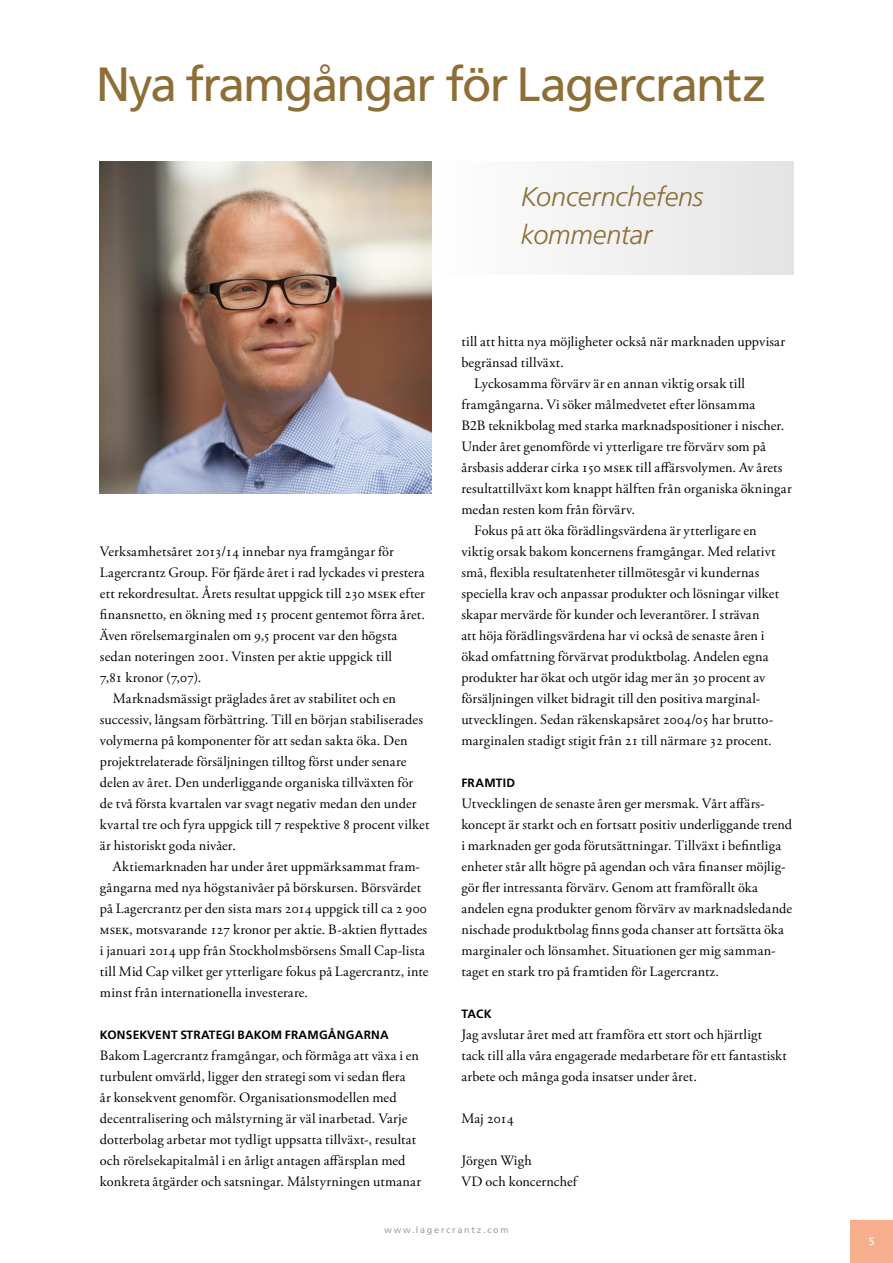
<style>
.page{position:relative;width:893px;height:1263px;background:#fff}
.page>*{position:absolute;margin:0;border:0;box-sizing:border-box;transform-origin:0 0}
.t1{font:48px "Frutiger LT Std";letter-spacing:-.04em;color:#8d6e37}
.t2{font:italic 300 27px/37.5px "Frutiger LT Std";letter-spacing:-.005em;color:#8d6e37}
.t3{font:14.25px/21px "Adobe Garamond Pro";letter-spacing:.01em;color:#000}
.t4{font:700 12px "Frutiger LT Std";letter-spacing:.02em;color:#000}
.t5{font:10.5px "Frutiger LT Std";color:#fff}
.t6{font:9px "Frutiger LT Std";letter-spacing:.2em;color:#9d9d9c}
</style>
<div class="page">
<div style="left:850px;top:1220px;width:43px;height:43px;background:#f6ae8c"></div>
<div style="left:432px;top:162px;width:361px;height:112px;background:linear-gradient(to right,#fff,#e4e4e4)"></div>
<img style="left:100px;top:162px;width:332px;height:331px">
<h1 class="t1" style="left:96px;top:56px;width:672px">Nya framgångar för Lagercrantz</h1>
<h2 class="t2" style="left:521px;top:178px;width:184px">Koncernchefens kommentar</h2>
<p class="t3" style="left:100px;top:542px;width:295px">Verksamhetsåret 2013/14 innebar nya framgångar för</p>
<p class="t3" style="left:100px;top:563px;width:326px">Lagercrantz Group. För fjärde året i rad lyckades vi prestera</p>
<p class="t3" style="left:100px;top:584px;width:326px">ett rekordresultat. Årets resultat uppgick till 230 msek efter</p>
<p class="t3" style="left:100px;top:605px;width:326px">finansnetto, en ökning med 15 procent gentemot förra året.</p>
<p class="t3" style="left:100px;top:626px;width:299px">Även rörelsemarginalen om 9,5 procent var den högsta</p>
<p class="t3" style="left:100px;top:647px;width:294px">sedan noteringen 2001. Vinsten per aktie uppgick till</p>
<p class="t3" style="left:100px;top:668px;width:103px">7,81 kronor (7,07).</p>
<p class="t3" style="left:113px;top:689px;width:285px">Marknadsmässigt präglades året av stabilitet och en</p>
<p class="t3" style="left:100px;top:710px;width:325px">successiv, långsam förbättring. Till en början stabiliserades</p>
<p class="t3" style="left:100px;top:731px;width:309px">volymerna på komponenter för att sedan sakta öka. Den</p>
<p class="t3" style="left:100px;top:752px;width:308px">projektrelaterade försäljningen tilltog först under senare</p>
<p class="t3" style="left:100px;top:773px;width:315px">delen av året. Den underliggande organiska tillväxten för</p>
<p class="t3" style="left:100px;top:794px;width:318px">de två första kvartalen var svagt negativ medan den under</p>
<p class="t3" style="left:100px;top:815px;width:331px">kvartal tre och fyra uppgick till 7 respektive 8 procent vilket</p>
<p class="t3" style="left:100px;top:836px;width:137px">är historiskt goda nivåer.</p>
<p class="t3" style="left:113px;top:857px;width:309px">Aktiemarknaden har under året uppmärksammat fram-</p>
<p class="t3" style="left:100px;top:878px;width:323px">gångarna med nya högstanivåer på börskursen. Börsvärdet</p>
<p class="t3" style="left:100px;top:899px;width:328px">på Lagercrantz per den sista mars 2014 uppgick till ca 2 900</p>
<p class="t3" style="left:100px;top:920px;width:329px">msek, motsvarande 127 kronor per aktie. B-aktien flyttades</p>
<p class="t3" style="left:100px;top:941px;width:326px">i januari 2014 upp från Stockholmsbörsens Small Cap-lista</p>
<p class="t3" style="left:100px;top:962px;width:330px">till Mid Cap vilket ger ytterligare fokus på Lagercrantz, inte</p>
<p class="t3" style="left:100px;top:983px;width:210px">minst från internationella investerare.</p>
<p class="t4" style="left:100px;top:1028px;width:290px">KONSEKVENT STRATEGI BAKOM FRAMGÅNGARNA</p>
<p class="t3" style="left:100px;top:1046px;width:323px">Bakom Lagercrantz framgångar, och förmåga att växa i en turbulent omvärld, ligger den strategi som vi sedan flera<br>år konsekvent genomför. Organisationsmodellen med decentralisering och målstyrning är väl inarbetad. Varje dotterbolag arbetar mot tydligt uppsatta tillväxt-, resultat och rörelsekapitalmål i en årligt antagen affärsplan med konkreta åtgärder och satsningar. Målstyrningen utmanar</p>
<p class="t3" style="left:461px;top:332px;width:325px">till att hitta nya möjligheter också när marknaden uppvisar</p>
<p class="t3" style="left:461px;top:353px;width:104px">begränsad tillväxt.</p>
<p class="t3" style="left:474px;top:374px;width:272px">Lyckosamma förvärv är en annan viktig orsak till</p>
<p class="t3" style="left:461px;top:395px;width:295px">framgångarna. Vi söker målmedvetet efter lönsamma</p>
<p class="t3" style="left:461px;top:416px;width:325px">B2B teknikbolag med starka marknadspositioner i nischer.</p>
<p class="t3" style="left:461px;top:437px;width:306px">Under året genomförde vi ytterligare tre förvärv som på</p>
<p class="t3" style="left:461px;top:458px;width:323px">årsbasis adderar cirka 150 msek till affärsvolymen. Av årets</p>
<p class="t3" style="left:461px;top:479px;width:332px">resultattillväxt kom knappt hälften från organiska ökningar</p>
<p class="t3" style="left:461px;top:500px;width:175px">medan resten kom från förvärv.</p>
<p class="t3" style="left:474px;top:521px;width:284px">Fokus på att öka förädlingsvärdena är ytterligare en</p>
<p class="t3" style="left:461px;top:542px;width:316px">viktig orsak bakom koncernens framgångar. Med relativt</p>
<p class="t3" style="left:461px;top:563px;width:300px">små, flexibla resultatenheter tillmötesgår vi kundernas</p>
<p class="t3" style="left:461px;top:584px;width:319px">speciella krav och anpassar produkter och lösningar vilket</p>
<p class="t3" style="left:461px;top:605px;width:300px">skapar mervärde för kunder och leverantörer. I strävan</p>
<p class="t3" style="left:461px;top:626px;width:305px">att höja förädlingsvärdena har vi också de senaste åren i</p>
<p class="t3" style="left:461px;top:647px;width:309px">ökad omfattning förvärvat produktbolag. Andelen egna</p>
<p class="t3" style="left:461px;top:668px;width:305px">produkter har ökat och utgör idag mer än 30 procent av</p>
<p class="t3" style="left:461px;top:689px;width:301px">försäljningen vilket bidragit till den positiva marginal-</p>
<p class="t3" style="left:461px;top:710px;width:313px">utvecklingen. Sedan räkenskapsåret 2004/05 har brutto-</p>
<p class="t3" style="left:461px;top:731px;width:312px">marginalen stadigt stigit från 21 till närmare 32 procent.</p>
<p class="t4" style="left:461px;top:776px;width:55px">FRAMTID</p>
<p class="t3" style="left:461px;top:794px;width:332px">Utvecklingen de senaste åren ger mersmak. Vårt affärs&shy;koncept är starkt och en fortsatt positiv underliggande trend i marknaden ger goda förutsättningar. Tillväxt i befintliga enheter står allt högre på agendan och våra finanser möjlig&shy;gör fler intressanta förvärv. Genom att framförallt öka andelen egna produkter genom förvärv av marknadsledande nischade produktbolag finns goda chanser att fortsätta öka marginaler och lönsamhet. Situationen ger mig samman&shy;taget en stark tro på framtiden för Lagercrantz.</p>
<p class="t4" style="left:461px;top:1007px;width:32px">TACK</p>
<p class="t3" style="left:461px;top:1025px;width:327px">Jag avslutar året med att framföra ett stort och hjärtligt tack till alla våra engagerade medarbetare för ett fantastiskt arbete och många goda insatser under året.</p>
<p class="t3" style="left:461px;top:1109px;width:54px">Maj 2014</p>
<p class="t3" style="left:461px;top:1151px;width:117px">Jörgen Wigh<br>VD och koncernchef</p>
<p class="t6" style="left:384px;top:1225px;width:126px">www.lagercrantz.com</p>
<p class="t5" style="left:869px;top:1235px;width:7px">5</p>
</div>
